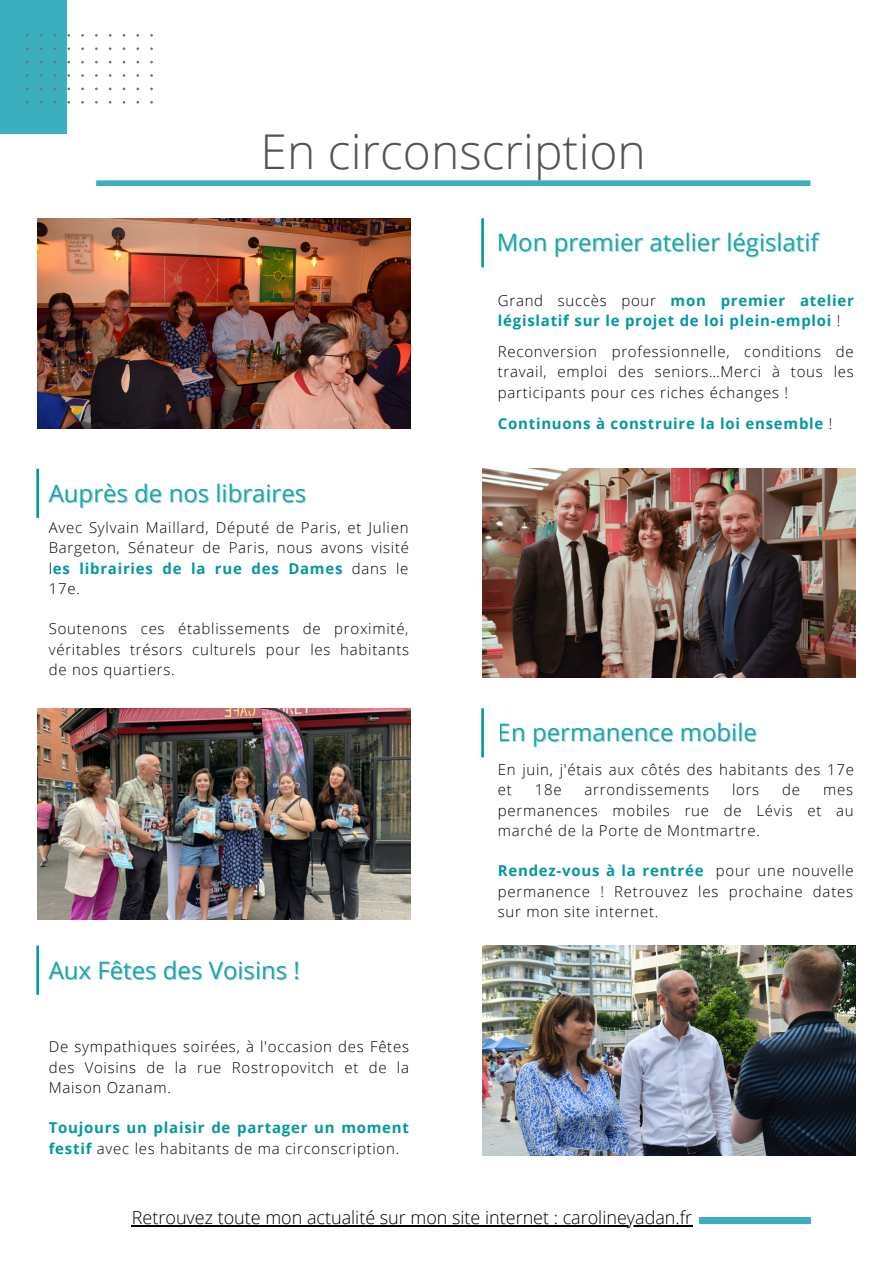
<style>
.page{position:relative;width:893px;height:1264px;background:#fff}
.page>*{position:absolute;margin:0;border:0;box-sizing:border-box;transform-origin:0 0}
.t1{font:300 48px "Open Sans";color:#545454}
.t2{font:24px "Open Sans";color:#03989e}
.t3{font:300 18px "Open Sans";color:#000}
.t4{font:300 15px/20.2px "Open Sans";letter-spacing:.05em;color:#000;text-align:justify}
.t5{font:700 15px/20.2px "Open Sans";letter-spacing:.05em;color:#03989e}
.s1{font-weight:700;color:#03989e}
.s2{font-weight:300;color:#000}
</style>
<div class="page">
<div style="left:0;top:0;width:67px;height:134px;background:#3cafbf"></div>
<svg style="left:26px;top:34px;width:127px;height:70px"></svg>
<div style="left:96px;top:180px;width:714px;height:6px;background:#3cafbf"></div>
<div style="left:698px;top:1217px;width:112px;height:6px;background:#3cafbf"></div>
<img style="left:482px;top:468px;width:373px;height:210px">
<svg style="left:36px;top:468px;width:3px;height:50px"></svg>
<img style="left:482px;top:945px;width:373px;height:210px">
<svg style="left:36px;top:945px;width:3px;height:49px"></svg>
<img style="left:38px;top:708px;width:372px;height:211px">
<svg style="left:481px;top:708px;width:3px;height:49px"></svg>
<svg style="left:481px;top:218px;width:3px;height:49px"></svg>
<img style="left:38px;top:218px;width:372px;height:210px">
<hr style="left:132px;top:1225px;width:561px;height:1px;background:#000">
<p class="t1" style="left:260px;top:118px;width:387px">En circonscription</p>
<h2 class="t2" style="left:496px;top:226px;width:323px">Mon premier atelier législatif</h2>
<h2 class="t2" style="left:49px;top:476px;width:259px">Auprès de nos libraires</h2>
<p class="t4" style="left:49px;top:517px;width:362px">Avec Sylvain Maillard, Député de Paris, et Julien Bargeton, Sénateur de Paris, nous avons visité l<span class="s1">es librairies de la rue des Dames</span> dans le 17e.</p>
<p class="t4" style="left:49px;top:618px;width:362px">Soutenons ces établissements de proximité, véritables trésors culturels pour les habitants de nos quartiers.</p>
<h2 class="t2" style="left:49px;top:953px;width:252px">Aux Fêtes des Voisins !</h2>
<p class="t4" style="left:49px;top:1036px;width:362px">De sympathiques soirées, à l'occasion des Fêtes des Voisins de la rue Rostropovitch et de la Maison Ozanam.</p>
<p class="t5" style="left:49px;top:1117px;width:362px">Toujours un plaisir de partager un moment festif <span class="s2">avec les habitants de ma circonscription.</span></p>
<p class="t5" style="left:498px;top:289px;width:357px"><span class="s2">Grand succès pour</span> mon premier atelier législatif sur le projet de loi plein-emploi <span class="s2">!</span></p>
<p class="t4" style="left:498px;top:340px;width:357px">Reconversion professionnelle, conditions de travail, emploi des seniors…Merci à tous les participants pour ces riches échanges !</p>
<p class="t5" style="left:498px;top:412px;width:336px">Continuons à construire la loi ensemble <span class="s2">!</span></p>
<h2 class="t2" style="left:498px;top:715px;width:260px">En permanence mobile</h2>
<p class="t4" style="left:498px;top:759px;width:357px">En juin, j'étais aux côtés des habitants des 17e et</p>
<p class="t4" style="left:534px;top:779px;width:28px">18e</p>
<p class="t4" style="left:584px;top:779px;width:126px">arrondissements</p>
<p class="t4" style="left:732px;top:779px;width:29px">lors</p>
<p class="t4" style="left:782px;top:779px;width:19px">de</p>
<p class="t4" style="left:498px;top:779px;width:357px;text-indent:325px">mes permanences mobiles rue de Lévis et au marché de la Porte de Montmartre.</p>
<p class="t4" style="left:498px;top:860px;width:357px"><span class="s1">Rendez-vous à la rentrée</span> pour une nouvelle permanence ! Retrouvez les prochaine dates sur mon site internet.</p>
<p class="t3" style="left:132px;top:1205px;width:561px">Retrouvez toute mon actualité sur mon site internet : carolineyadan.fr</p>
</div>
